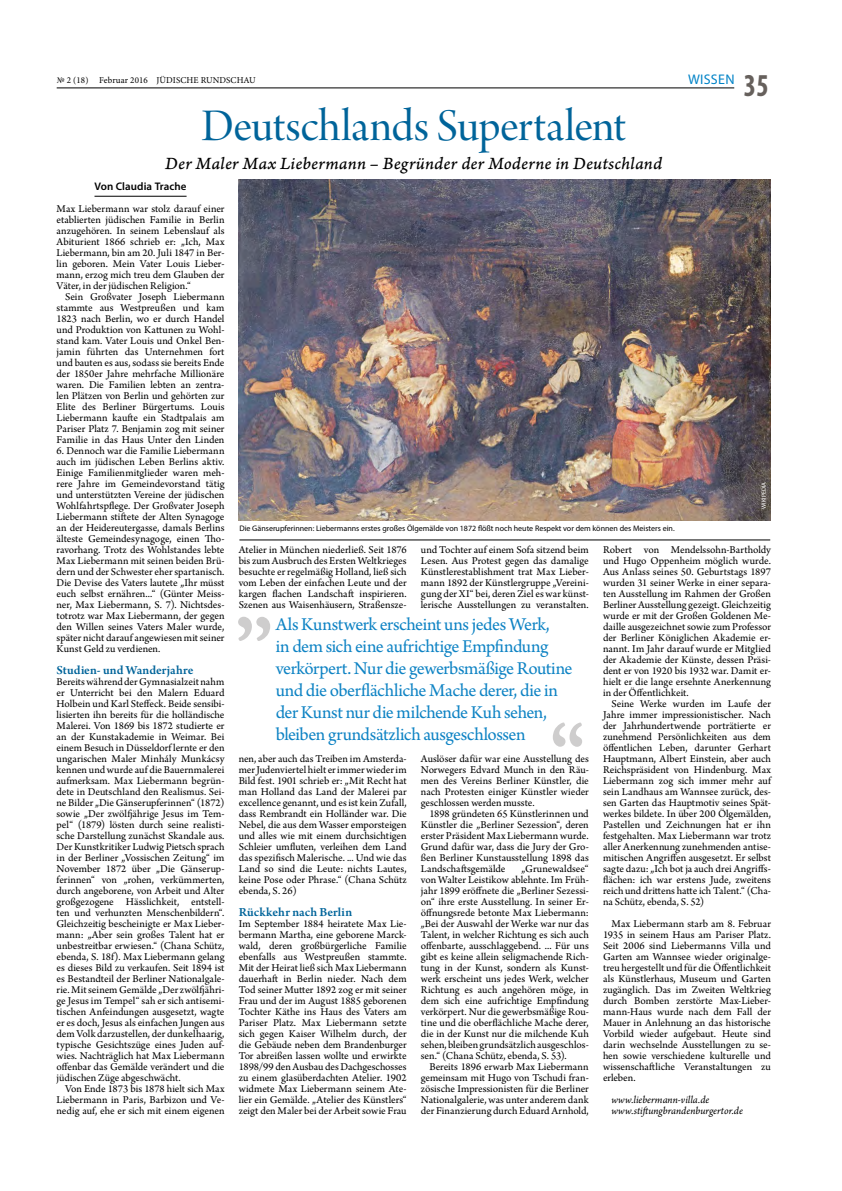
<style>
.page{position:relative;width:842px;height:1191px;background:#fff}
.page>*{position:absolute;margin:0;border:0;box-sizing:border-box;transform-origin:0 0}
.t1{font:48px "Arno Pro Display";letter-spacing:-.01em;color:#00649a}
.t2{font:700 condensed 32px "Myriad Pro";color:#66605c;scale:.9 1}
.t3{font:19px/22px "Arno Pro";letter-spacing:-.025em;color:#0e83c4}
.t4{font:18px "Arno Pro Italic Caption";letter-spacing:.01em;color:#000}
.t5{font:14px "Myriad Pro";letter-spacing:.02em;color:#0083c7}
.t6{font:600 13px "Arno Pro";letter-spacing:.005em;color:#00649a}
.t7{font:11px/11px "Arno Pro";letter-spacing:-.005em;color:#000;text-align:justify}
.t8{font:italic 11px/11px "Arno Pro";color:#000}
.t9{font:600 11px "Myriad Pro";letter-spacing:.005em;color:#000}
.t10{font:9px "Minion Pro";letter-spacing:.01em;color:#000}
.t11{font:8px "Myriad Pro";color:#000}
.t12{font:6px "Myriad Pro";letter-spacing:.015em;color:#fff}
</style>
<div class="page">
<hr style="left:57px;top:88px;width:677px;height:1px;background:#000">
<hr style="left:94px;top:196px;width:93px;height:1px;background:#000">
<svg style="left:238px;top:617px;width:32px;height:24px"></svg>
<svg style="left:553px;top:722px;width:29px;height:25px"></svg>
<img style="left:239px;top:180px;width:532px;height:340px">
<hr style="left:239px;top:540px;width:531px;height:1px;background:#000">
<p class="t5" style="left:688px;top:70px;width:48px">WISSEN</p>
<p class="t10" style="left:57px;top:74px;width:201px">№ 2 (18) Februar 2016 JÜDISCHE RUNDSCHAU</p>
<h2 class="t2" style="left:744px;top:65px;width:29px">35</h2>
<h1 class="t1" style="left:201px;top:100px;width:426px">Deutschlands Supertalent</h1>
<h3 class="t4" style="left:165px;top:152px;width:498px">Der Maler Max Liebermann – Begründer der Moderne in Deutschland</h3>
<p class="t9" style="left:94px;top:179px;width:94px">Von Claudia Trache</p>
<p class="t7" style="left:57px;top:204px;width:169px">Max Liebermann war stolz darauf einer etablierten jüdischen Familie in Berlin anzugehören. In seinem Lebenslauf als Abiturient 1866 schrieb er: „Ich, Max Liebermann, bin am 20. Juli 1847 in Ber&shy;lin geboren. Mein Vater Louis Lieber&shy;mann, erzog mich treu dem Glauben der Väter, in der jüdischen Religion.“</p>
<p class="t7" style="left:57px;top:292px;width:169px;text-indent:9px">Sein Großvater Joseph Liebermann stammte aus Westpreußen und kam 1823 nach Berlin, wo er durch Handel und Produktion von Kattunen zu Wohl&shy;stand kam. Vater Louis und Onkel Ben&shy;jamin führten das Unternehmen fort und bauten es aus, sodass sie bereits Ende der 1850er Jahre mehrfache Millionäre waren. Die Familien lebten an zentra&shy;len Plätzen von Berlin und gehörten zur Elite des Berliner Bürgertums. Louis Liebermann kaufte ein Stadtpalais am Pariser Platz 7. Benjamin zog mit seiner Familie in das Haus Unter den Linden</p>
<p class="t7" style="left:57px;top:446px;width:169px">6. Dennoch war die Familie Liebermann auch im jüdischen Leben Berlins aktiv.<br>Einige Familienmitglieder waren meh&shy;rere Jahre im Gemeindevorstand tätig und unterstützten Vereine der jüdischen Wohlfahrtspflege. Der Großvater Joseph Liebermann stiftete der Alten Synagoge an der Heidereutergasse, damals Berlins älteste Gemeindesynagoge, einen Tho&shy;ravorhang. Trotz des Wohlstandes lebte Max Liebermann mit seinen beiden Brü&shy;dern und der Schwester eher spartanisch.<br>Die Devise des Vaters lautete „Ihr müsst euch selbst ernähren...“ (Günter Meiss&shy;ner, Max Liebermann, S. 7). Nichtsdes&shy;totrotz war Max Liebermann, der gegen den Willen seines Vaters Maler wurde, später nicht darauf angewiesen mit seiner Kunst Geld zu verdienen.</p>
<p class="t6" style="left:57px;top:663px;width:138px">Studien- und Wanderjahre</p>
<p class="t7" style="left:57px;top:677px;width:169px">Bereits während der Gymnasialzeit nahm er Unterricht bei den Malern Eduard Holbein und Karl Steffeck. Beide sensibi&shy;lisierten ihn bereits für die holländische Malerei. Von 1869 bis 1872 studierte er an der Kunstakademie in Weimar. Bei einem Besuch in Düsseldorf lernte er den ungarischen Maler Minhály Munkácsy kennen und wurde auf die Bauernmalerei aufmerksam. Max Liebermann begrün&shy;dete in Deutschland den Realismus. Sei&shy;ne Bilder „Die Gänserupferinnen“ (1872) sowie „Der zwölfjährige Jesus im Tem&shy;pel“ (1879) lösten durch seine realisti&shy;sche Darstellung zunächst Skandale aus.<br>Der Kunstkritiker Ludwig Pietsch sprach in der Berliner „Vossischen Zeitung“ im November 1872 über „Die Gänserup&shy;ferinnen“ von „rohen, verkümmerten, durch angeborene, von Arbeit und Alter großgezogene Hässlichkeit, entstell&shy;ten und verhunzten Menschenbildern“.<br>Gleichzeitig bescheinigte er Max Lieber&shy;mann: „Aber sein großes Talent hat er unbestreitbar erwiesen.“ (Chana Schütz, ebenda, S. 18f). Max Liebermann gelang es dieses Bild zu verkaufen. Seit 1894 ist es Bestandteil der Berliner Nationalgale&shy;rie. Mit seinem Gemälde „Der zwölfjähri&shy;ge Jesus im Tempel“ sah er sich antisemi&shy;tischen Anfeindungen ausgesetzt, wagte er es doch, Jesus als einfachen Jungen aus dem Volk darzustellen, der dunkelhaarig, typische Gesichtszüge eines Juden auf&shy;wies. Nachträglich hat Max Liebermann offenbar das Gemälde verändert und die jüdischen Züge abgeschwächt.</p>
<p class="t7" style="left:57px;top:1084px;width:169px;text-indent:9px">Von Ende 1873 bis 1878 hielt sich Max Liebermann in Paris, Barbizon und Ve&shy;nedig auf, ehe er sich mit einem eigenen</p>
<p class="t11" style="left:239px;top:523px;width:437px">Die Gänserupferinnen: Liebermanns erstes großes Ölgemälde von 1872 flößt noch heute Respekt vor dem können des Meisters ein.</p>
<p class="t12" style="left:760px;top:509px;width:29px;rotate:-90deg">WIKIPEDIA</p>
<p class="t7" style="left:239px;top:545px;width:169px">Atelier in München niederließ. Seit 1876 bis zum Ausbruch des Ersten Weltkrieges besuchte er regelmäßig Holland, ließ sich vom Leben der einfachen Leute und der kargen flachen Landschaft inspirieren.<br>Szenen aus Waisenhäusern, Straßensze-</p>
<p class="t7" style="left:421px;top:545px;width:169px">und Tochter auf einem Sofa sitzend beim Lesen. Aus Protest gegen das damalige Künstlerestablishment trat Max Lieber&shy;mann 1892 der Künstlergruppe „Vereini&shy;gung der XI“ bei, deren Ziel es war künst&shy;lerische Ausstellungen zu veranstalten.</p>
<p class="t3" style="left:276px;top:614px;width:298px">Als Kunstwerk erscheint uns jedes Werk,<br>in dem sich eine aufrichtige Empfindung verkörpert. Nur die gewerbsmäßige Routine und die oberflächliche Mache derer, die in der Kunst nur die milchende Kuh sehen, bleiben grundsätzlich ausgeschlossen</p>
<p class="t7" style="left:239px;top:754px;width:169px">nen, aber auch das Treiben im Amsterda&shy;mer Judenviertel hielt er immer wieder im Bild fest. 1901 schrieb er: „Mit Recht hat man Holland das Land der Malerei par excellence genannt, und es ist kein Zufall, dass Rembrandt ein Holländer war. Die Nebel, die aus dem Wasser emporsteigen und alles wie mit einem durchsichtigen Schleier umfluten, verleihen dem Land das spezifisch Malerische. ... Und wie das Land so sind die Leute: nichts Lautes, keine Pose oder Phrase.“ (Chana Schütz ebenda, S. 26)</p>
<p class="t6" style="left:239px;top:905px;width:115px">Rückkehr nach Berlin</p>
<p class="t7" style="left:239px;top:919px;width:169px">Im September 1884 heiratete Max Lie&shy;bermann Martha, eine geborene Marck&shy;wald, deren großbürgerliche Familie ebenfalls aus Westpreußen stammte.<br>Mit der Heirat ließ sich Max Liebermann dauerhaft in Berlin nieder. Nach dem Tod seiner Mutter 1892 zog er mit seiner Frau und der im August 1885 geborenen Tochter Käthe ins Haus des Vaters am Pariser Platz. Max Liebermann setzte sich gegen Kaiser Wilhelm durch, der die Gebäude neben dem Brandenburger Tor abreißen lassen wollte und erwirkte 1898/99 den Ausbau des Dachgeschosses zu einem glasüberdachten Atelier. 1902 widmete Max Liebermann seinem Ate&shy;lier ein Gemälde. „Atelier des Künstlers“ zeigt den Maler bei der Arbeit sowie Frau</p>
<p class="t7" style="left:421px;top:754px;width:169px">Auslöser dafür war eine Ausstellung des Norwegers Edvard Munch in den Räu&shy;men des Vereins Berliner Künstler, die nach Protesten einiger Künstler wieder geschlossen werden musste.</p>
<p class="t7" style="left:421px;top:809px;width:169px;text-indent:9px">1898 gründeten 65 Künstlerinnen und Künstler die „Berliner Sezession“, deren erster Präsident Max Liebermann wurde.<br>Grund dafür war, dass die Jury der Gro&shy;ßen Berliner Kunstausstellung 1898 das Landschaftsgemälde</p>
<p class="t7" style="left:421px;top:864px;width:169px;text-indent:101px">„Grunewaldsee“ von Walter Leistikow ablehnte. Im Früh&shy;jahr 1899 eröffnete die „Berliner Sezessi&shy;on“ ihre erste Ausstellung. In seiner Er&shy;öffnungsrede betonte Max Liebermann: „Bei der Auswahl der Werke war nur das Talent, in welcher Richtung es sich auch offenbarte, ausschlaggebend. ... Für uns gibt es keine allein seligmachende Rich&shy;tung in der Kunst, sondern als Kunst&shy;werk erscheint uns jedes Werk, welcher Richtung es auch angehören möge, in dem sich eine aufrichtige Empfindung verkörpert. Nur die gewerbsmäßige Rou&shy;tine und die oberflächliche Mache derer, die in der Kunst nur die milchende Kuh sehen, bleiben grundsätzlich ausgeschlos&shy;sen.“ (Chana Schütz, ebenda, S. 53).</p>
<p class="t7" style="left:421px;top:1062px;width:169px;text-indent:9px">Bereits 1896 erwarb Max Liebermann gemeinsam mit Hugo von Tschudi fran&shy;zösische Impressionisten für die Berliner Nationalgalerie, was unter anderem dank der Finanzierung durch Eduard Arnhold,</p>
<p class="t7" style="left:603px;top:545px;width:169px">Robert von Mendelssohn-Bartholdy und Hugo Oppenheim möglich wurde.<br>Aus Anlass seines 50. Geburtstags 1897 wurden 31 seiner Werke in einer separa&shy;ten Ausstellung im Rahmen der Großen Berliner Ausstellung gezeigt. Gleichzeitig wurde er mit der Großen Goldenen Me&shy;daille ausgezeichnet sowie zum Professor der Berliner Königlichen Akademie er&shy;nannt. Im Jahr darauf wurde er Mitglied der Akademie der Künste, dessen Präsi&shy;dent er von 1920 bis 1932 war. Damit er&shy;hielt er die lange ersehnte Anerkennung in der Öffentlichkeit.</p>
<p class="t7" style="left:603px;top:699px;width:169px;text-indent:9px">Seine Werke wurden im Laufe der Jahre immer impressionistischer. Nach der Jahrhundertwende porträtierte er zunehmend Persönlichkeiten aus dem öffentlichen Leben, darunter Gerhart Hauptmann, Albert Einstein, aber auch Reichspräsident von Hindenburg. Max Liebermann zog sich immer mehr auf sein Landhaus am Wannsee zurück, des&shy;sen Garten das Hauptmotiv seines Spät&shy;werkes bildete. In über 200 Ölgemälden, Pastellen und Zeichnungen hat er ihn festgehalten. Max Liebermann war trotz aller Anerkennung zunehmenden antise&shy;mitischen Angriffen ausgesetzt. Er selbst sagte dazu: „Ich bot ja auch drei Angriffs&shy;flächen: ich war erstens Jude, zweitens reich und drittens hatte ich Talent.“ (Cha&shy;na Schütz, ebenda, S. 52)</p>
<p class="t7" style="left:603px;top:919px;width:169px;text-indent:9px">Max Liebermann starb am 8. Februar 1935 in seinem Haus am Pariser Platz.<br>Seit 2006 sind Liebermanns Villa und Garten am Wannsee wieder originalge&shy;treu hergestellt und für die Öffentlichkeit als Künstlerhaus, Museum und Garten zugänglich. Das im Zweiten Weltkrieg durch Bomben zerstörte Max-Lieber&shy;mann-Haus wurde nach dem Fall der Mauer in Anlehnung an das historische Vorbild wieder aufgebaut. Heute sind darin wechselnde Ausstellungen zu se&shy;hen sowie verschiedene kulturelle und wissenschaftliche Veranstaltungen zu erleben.</p>
<p class="t8" style="left:611px;top:1095px;width:133px">www.liebermann-villa.de www.stiftungbrandenburgertor.de</p>
</div>
